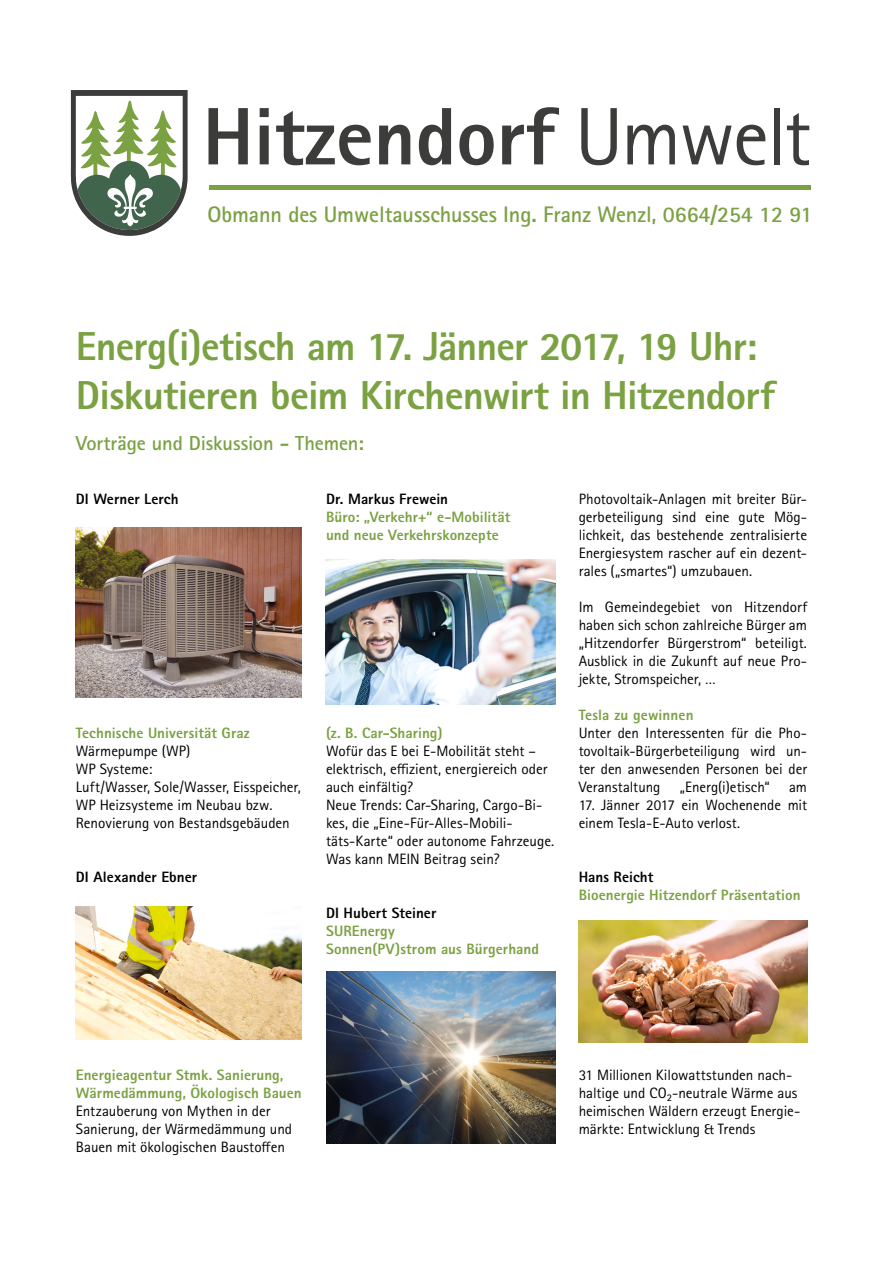
<style>
.page{position:relative;width:893px;height:1263px;background:#fff}
.page>*{position:absolute;margin:0;border:0;box-sizing:border-box;transform-origin:0 0}
.t1{font:800 40.5px/48.6px "Rotis Sans Serif Pro";letter-spacing:-.02em;color:#7aa142}
.t2{font:700 22.5px "Rotis Sans Serif Pro";letter-spacing:-.005em;color:#7aa142}
.t3{font:700 20.25px "Rotis Sans Serif Pro";letter-spacing:-.01em;color:#7aa142}
.t4{font:15px/18px "Rotis Sans Serif Pro";color:#000}
.t5{font:800 15px/18px "Rotis Sans Serif Pro";letter-spacing:.005em;color:#7aa142}
.t6{font:800 15px "Rotis Sans Serif Pro";letter-spacing:.005em;color:#000}
</style>
<div class="page">
<img style="left:325px;top:559px;width:231px;height:146px">
<img style="left:579px;top:921px;width:228px;height:122px">
<img style="left:326px;top:972px;width:230px;height:172px">
<img style="left:76px;top:907px;width:226px;height:133px">
<img style="left:76px;top:528px;width:226px;height:170px">
<hr style="left:209px;top:186px;width:602px;height:4px;background:#7aa142">
<svg style="left:581px;top:108px;width:36px;height:57px"></svg>
<svg style="left:627px;top:125px;width:48px;height:39px"></svg>
<svg style="left:683px;top:125px;width:82px;height:40px"></svg>
<div style="left:774px;top:108px;width:5px;height:56px;background:#3c3c3b"></div>
<svg style="left:787px;top:113px;width:22px;height:52px"></svg>
<svg style="left:208px;top:108px;width:40px;height:56px"></svg>
<svg style="left:260px;top:108px;width:9px;height:56px"></svg>
<svg style="left:276px;top:111px;width:95px;height:54px"></svg>
<svg style="left:379px;top:125px;width:31px;height:39px"></svg>
<svg style="left:419px;top:108px;width:32px;height:57px"></svg>
<svg style="left:459px;top:125px;width:35px;height:40px"></svg>
<svg style="left:502px;top:107px;width:57px;height:57px"></svg>
<svg style="left:71px;top:90px;width:117px;height:146px"></svg>
<h2 class="t2" style="left:207px;top:200px;width:606px">Obmann des Umweltausschusses Ing. Franz Wenzl, 0664/254 12 91</h2>
<h1 class="t1" style="left:76px;top:322px;width:701px">Energ(i)etisch am 17. Jänner 2017, 19 Uhr:<br>Diskutieren beim Kirchenwirt in Hitzendorf</h1>
<h3 class="t3" style="left:76px;top:430px;width:290px">Vorträge und Diskussion - Themen:</h3>
<p class="t6" style="left:76px;top:489px;width:104px">DI Werner Lerch</p>
<p class="t6" style="left:326px;top:489px;width:124px">Dr. Markus Frewein</p>
<p class="t5" style="left:326px;top:508px;width:186px">Büro: „Verkehr+“ e-Mobilität und neue Verkehrskonzepte</p>
<p class="t5" style="left:76px;top:724px;width:175px">Technische Universität Graz</p>
<p class="t4" style="left:76px;top:742px;width:226px">Wärmepumpe (WP)<br>WP Systeme:<br>Luft/Wasser, Sole/Wasser, Eisspeicher,<br>WP Heizsysteme im Neubau bzw.<br>Renovierung von Bestandsgebäuden</p>
<p class="t6" style="left:76px;top:867px;width:123px">DI Alexander Ebner</p>
<p class="t5" style="left:326px;top:724px;width:118px">(z. B. Car-Sharing)</p>
<p class="t4" style="left:326px;top:742px;width:230px">Wofür das E bei E-Mobilität steht – elektrisch, effizient, energiereich oder auch einfältig?<br>Neue Trends: Car-Sharing, Cargo-Bi&shy;kes, die „Eine-Für-Alles-Mobili&shy;täts-Karte“ oder autonome Fahrzeuge.<br>Was kann MEIN Beitrag sein?</p>
<p class="t6" style="left:326px;top:903px;width:112px">DI Hubert Steiner</p>
<p class="t5" style="left:326px;top:922px;width:215px">SUREnergy<br>Sonnen(PV)strom aus Bürgerhand</p>
<p class="t4" style="left:579px;top:490px;width:230px;text-align:justify">Photovoltaik-Anlagen mit breiter Bür&shy;gerbeteiligung sind eine gute Mög&shy;lichkeit, das bestehende zentralisierte Energiesystem rascher auf ein dezent&shy;rales („smartes“) umzubauen.</p>
<p class="t4" style="left:579px;top:598px;width:230px;text-align:justify">Im Gemeindegebiet von Hitzendorf haben sich schon zahlreiche Bürger am „Hitzendorfer Bürgerstrom“ beteiligt.<br>Ausblick in die Zukunft auf neue Pro&shy;jekte, Stromspeicher, …</p>
<p class="t5" style="left:579px;top:706px;width:117px">Tesla zu gewinnen</p>
<p class="t4" style="left:579px;top:724px;width:230px;text-align:justify">Unter den Interessenten für die Pho&shy;tovoltaik-Bürgerbeteiligung wird un&shy;ter den anwesenden Personen bei der Veranstaltung</p>
<p class="t4" style="left:680px;top:778px;width:92px">„Energ(i)etisch“</p>
<p class="t4" style="left:789px;top:778px;width:19px">am</p>
<p class="t4" style="left:579px;top:796px;width:230px">17. Jänner 2017 ein Wochenende mit einem Tesla-E-Auto verlost.</p>
<p class="t6" style="left:579px;top:867px;width:76px">Hans Reicht</p>
<p class="t5" style="left:579px;top:886px;width:223px">Bioenergie Hitzendorf Präsentation</p>
<p class="t5" style="left:76px;top:1066px;width:227px">Energieagentur Stmk. Sanierung,<br>Wärmedämmung, Ökologisch Bauen</p>
<p class="t4" style="left:76px;top:1102px;width:218px">Entzauberung von Mythen in der<br>Sanierung, der Wärmedämmung und<br>Bauen mit ökologischen Baustoffen</p>
<p class="t4" style="left:579px;top:1066px;width:223px">31 Millionen Kilowattstunden nach&shy;haltige und CO₂-neutrale Wärme aus heimischen Wäldern erzeugt Energie&shy;märkte: Entwicklung &amp; Trends</p>
</div>
